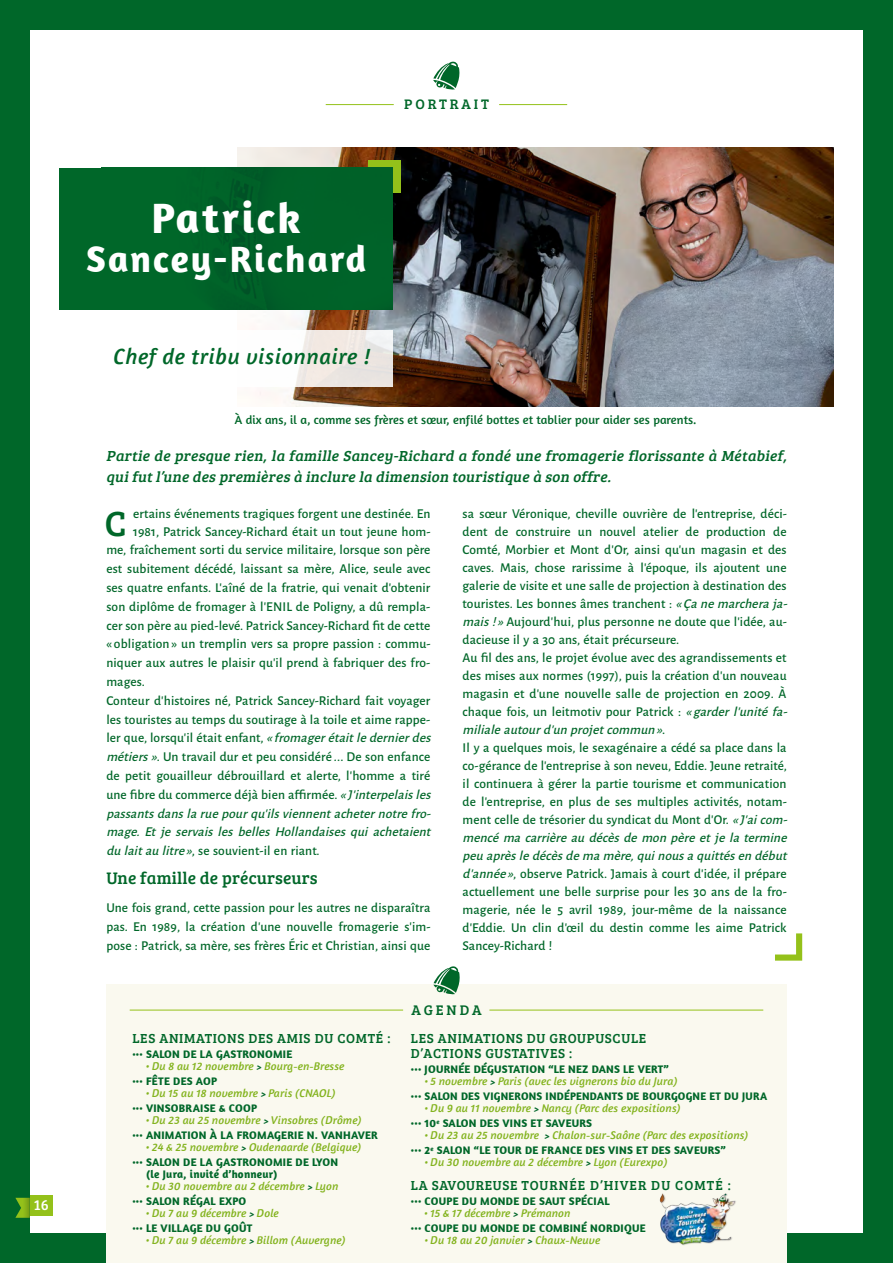
<style>
.page{position:relative;width:893px;height:1263px;background:#fff}
.page>*{position:absolute;margin:0;border:0;box-sizing:border-box;transform-origin:0 0}
.t1{font:700 43.5px "Amaranth";letter-spacing:.06em;color:#fff}
.t2{font:700 37.5px "Amaranth";letter-spacing:.055em;color:#fff}
.t3{font:36px "Bree Serif";color:#006729}
.t4{font:italic 22.5px "Amaranth";letter-spacing:.03em;color:#006729}
.t5{font:17.25px "Bree Serif";letter-spacing:.01em;color:#006729}
.t6{font:italic 15px/21.8px "Bree Serif";color:#006729}
.t7{font:14.85px "Bree Serif";color:#fff}
.t8{font:14.4px "Bree Serif";letter-spacing:.2em;color:#006729}
.t9{font:14.25px "Bree Serif";letter-spacing:.2em;color:#006729}
.t10{font:500 13.5px/18px "Alegreya Sans";letter-spacing:.01em;color:#006729}
.t11{font:13.5px "Bree Serif";letter-spacing:.05em;color:#006729}
.t12{font:13.5px "Bree Serif";letter-spacing:.075em;color:#006729}
.t13{font:12.3px "Amaranth";letter-spacing:.01em;color:#006729}
.t14{font:italic 11.4px "Amaranth";letter-spacing:.01em;color:#83b31e}
.t15{font:700 11.1px "Amaranth";letter-spacing:.02em;color:#006729}
.s1{font-style:italic}
.s2{color:#006729}
</style>
<div class="page">
<div style="left:0;top:0;width:893px;height:30px;background:#006729"></div>
<div style="left:0;top:0;width:30px;height:1263px;background:#006729"></div>
<div style="left:863px;top:0;width:30px;height:1263px;background:#006729"></div>
<div style="left:0;top:1233px;width:893px;height:30px;background:#006729"></div>
<hr style="left:499px;top:104px;width:68px;height:1px;background:#94c11a">
<hr style="left:326px;top:104px;width:68px;height:1px;background:#94c11a">
<svg style="left:433px;top:61px;width:27px;height:29px"></svg>
<div style="left:30px;top:1195px;width:23px;height:20px;background:#94c11a"></div>
<svg style="left:15px;top:1198px;width:15px;height:20px"></svg>
<svg style="left:775px;top:933px;width:27px;height:28px"></svg>
<img style="left:237px;top:148px;width:596px;height:259px">
<div style="left:369px;top:160px;width:32px;height:32px;background:#94c11a"></div>
<div style="left:60px;top:168px;width:333px;height:142px;background:#006729"></div>
<img style="left:209px;top:168px;width:184px;height:142px">
<svg style="left:237px;top:330px;width:156px;height:56px"></svg>
<div style="left:106px;top:984px;width:681px;height:279px;background:#faf9ef"></div>
<svg style="left:433px;top:966px;width:27px;height:28px"></svg>
<hr style="left:130px;top:1010px;width:273px;height:1px;background:#94c11a">
<hr style="left:489px;top:1010px;width:274px;height:1px;background:#94c11a">
<img style="left:659px;top:1193px;width:77px;height:52px">
<p class="t7" style="left:34px;top:1194px;width:16px">16</p>
<p class="t9" style="left:404px;top:94px;width:86px">PORTRAIT</p>
<p class="t1" style="left:152px;top:190px;width:151px">Patrick</p>
<p class="t2" style="left:86px;top:235px;width:281px">Sancey-Richard</p>
<p class="t4" style="left:114px;top:344px;width:259px">Chef de tribu visionnaire !</p>
<p class="t13" style="left:235px;top:413px;width:463px">À dix ans, il a, comme ses frères et sœur, enfilé bottes et tablier pour aider ses parents.</p>
<p class="t6" style="left:106px;top:444px;width:685px">Partie de presque rien,la famille Sancey-Richard a fondé une fromagerie florissante à Métabief, quifutl’une des premières à inclure la dimension touristique à son offre.</p>
<p class="t3" style="left:105px;top:497px;width:23px">C</p>
<p class="t10" style="left:133px;top:503px;width:299px">ertains événements tragiques forgent une destinée. En</p>
<p class="t10" style="left:133px;top:521px;width:299px">1981, Patrick Sancey-Richard était un tout jeune hom-</p>
<p class="t10" style="left:106px;top:540px;width:326px">me, fraîchement sorti du service militaire, lorsque son père</p>
<p class="t10" style="left:106px;top:559px;width:326px">est subitement décédé, laissant sa mère, Alice, seule avec</p>
<p class="t10" style="left:106px;top:578px;width:326px">ses quatre enfants. L’aîné de la fratrie, qui venait d’obtenir</p>
<p class="t10" style="left:106px;top:597px;width:326px">son diplôme de fromager à l’ENIL de Poligny, a dû rempla-</p>
<p class="t10" style="left:106px;top:615px;width:326px">cer son père au pied-levé. Patrick Sancey-Richard fit de cette</p>
<p class="t10" style="left:106px;top:634px;width:326px">« obligation » un tremplin vers sa propre passion : commu-</p>
<p class="t10" style="left:106px;top:653px;width:326px">niquer aux autres le plaisir qu’il prend à fabriquer des fro-</p>
<p class="t10" style="left:106px;top:672px;width:40px">mages.</p>
<p class="t10" style="left:106px;top:690px;width:329px;line-height:18.8px">Conteur d’histoires né, Patrick Sancey-Richard fait voyager les touristes au temps du soutirage à la toile et aime rappe&shy;ler que, lorsqu’il était enfant, <span class="s1">«fromagerétaitledernierdes métiers»</span>. Un travail dur et peu considéré ... De son enfance de petit gouailleur débrouillard et alerte, l’homme a tiré une fibre du commerce déjà bien affirmée. <span class="s1">«J’interpelaisles passantsdanslaruepourqu’ilsviennentacheternotrefro&shy;mage. Et je servais les belles Hollandaises qui achetaient du laitau litre»</span>, se souvient-il en riant.</p>
<p class="t5" style="left:106px;top:866px;width:213px">Une famille de précurseurs</p>
<p class="t10" style="left:106px;top:898px;width:326px;line-height:18.8px;text-align:justify">Une fois grand, cette passion pour les autres ne disparaîtra pas. En 1989, la création d’une nouvelle fromagerie s’im&shy;pose : Patrick, sa mère, ses frères Éric et Christian, ainsi que</p>
<p class="t10" style="left:463px;top:504px;width:329px">sa sœur Véronique, cheville ouvrière de l’entreprise, déci&shy;dent de construire un nouvel atelier de production de Comté, Morbier et Mont d’Or, ainsi qu’un magasin et des caves. Mais, chose rarissime à l’époque, ils ajoutent une galerie de visite et une salle de projection à destination des touristes. Les bonnes âmes tranchent : <span class="s1">«Çanemarcheraja&shy;mais!»</span>Aujourd’hui, plus personne ne doute que l’idée, au&shy;dacieuse il y a 30 ans, était précurseure.</p>
<p class="t10" style="left:463px;top:647px;width:329px">Au fil des ans, le projet évolue avec des agrandissements et des mises aux normes (1997), puis la création d’un nouveau magasin et d’une nouvelle salle de projection en 2009. À chaque fois, un leitmotiv pour Patrick : <span class="s1">«garder l’unité fa&shy;miliale autour d’un projet commun »</span>.</p>
<p class="t10" style="left:463px;top:737px;width:329px">Il y a quelques mois, le sexagénaire a cédé sa place dans la co-gérance de l’entreprise à son neveu, Eddie. Jeune retraité, il continuera à gérer la partie tourisme et communication de l’entreprise, en plus de ses multiples activités, notam&shy;ment celle de trésorier du syndicat du Mont d’Or. <span class="s1">«J’aicom&shy;mencé ma carrière au décès de mon père et je la termine peu aprèsledécèsdemamère,quinousaquittésen début d’année»</span>, observe Patrick. Jamais à court d’idée, il prépare actuellement une belle surprise pour les 30 ans de la fro&shy;magerie, née le 5 avril 1989, jour-même de la naissance d’Eddie. Un clin d’œil du destin comme les aime Patrick Sancey-Richard !</p>
<p class="t11" style="left:132px;top:1029px;width:260px">LES ANIMATIONS DES AMIS DU COMTÉ :</p>
<p class="t15" style="left:132px;top:1047px;width:161px">••• SALON DE LA GASTRONOMIE</p>
<p class="t14" style="left:146px;top:1060px;width:200px">• Du 8 au 12 novembre <span class="s2">&gt;</span> Bourg-en-Bresse</p>
<p class="t15" style="left:132px;top:1074px;width:86px">••• FÊTE DES AOP</p>
<p class="t14" style="left:146px;top:1087px;width:191px">• Du 15 au 18 novembre <span class="s2">&gt;</span> Paris (CNAOL)</p>
<p class="t15" style="left:132px;top:1101px;width:126px">••• VINSOBRAISE &amp; COOP</p>
<p class="t14" style="left:146px;top:1114px;width:217px">• Du 23 au 25 novembre <span class="s2">&gt;</span> Vinsobres (Drôme)</p>
<p class="t15" style="left:132px;top:1128px;width:247px">••• ANIMATION À LA FROMAGERIE N. VANHAVER</p>
<p class="t14" style="left:146px;top:1141px;width:217px">• 24 &amp; 25 novembre <span class="s2">&gt;</span> Oudenaarde (Belgique)</p>
<p class="t15" style="left:132px;top:1155px;width:207px">••• SALON DE LA GASTRONOMIE DE LYON</p>
<p class="t15" style="left:146px;top:1167px;width:133px">(le Jura, invité d’honneur)</p>
<p class="t14" style="left:146px;top:1180px;width:194px">• Du 30 novembre au 2 décembre <span class="s2">&gt;</span> Lyon</p>
<p class="t15" style="left:132px;top:1194px;width:115px">••• SALON RÉGAL EXPO</p>
<p class="t14" style="left:146px;top:1207px;width:134px">• Du 7 au 9 décembre <span class="s2">&gt;</span> Dole</p>
<p class="t15" style="left:132px;top:1221px;width:122px">••• LE VILLAGE DU GOÛT</p>
<p class="t14" style="left:146px;top:1234px;width:201px">• Du 7 au 9 décembre <span class="s2">&gt;</span> Billom (Auvergne)</p>
<p class="t8" style="left:411px;top:999px;width:72px">AGENDA</p>
<p class="t11" style="left:411px;top:1029px;width:237px">LES ANIMATIONS DU GROUPUSCULE</p>
<p class="t11" style="left:411px;top:1044px;width:163px">D’ACTIONS GUSTATIVES :</p>
<p class="t15" style="left:411px;top:1062px;width:259px">••• JOURNÉE DÉGUSTATION “LE NEZ DANS LE VERT”</p>
<p class="t14" style="left:425px;top:1075px;width:254px">• 5 novembre <span class="s2">&gt;</span> Paris (avec les vignerons bio du Jura)</p>
<p class="t15" style="left:411px;top:1089px;width:358px">••• SALON DES VIGNERONS INDÉPENDANTS DE BOURGOGNE ET DU JURA</p>
<p class="t14" style="left:425px;top:1102px;width:257px">• Du 9 au 11 novembre <span class="s2">&gt;</span> Nancy (Parc des expositions)</p>
<p class="t15" style="left:411px;top:1116px;width:183px">••• 10<sup>e</sup> SALON DES VINS ET SAVEURS</p>
<p class="t14" style="left:425px;top:1129px;width:325px">• Du 23 au 25 novembre <span class="s2">&gt;</span> Chalon-sur-Saône (Parc des expositions)</p>
<p class="t15" style="left:411px;top:1143px;width:316px">••• 2<sup>e</sup> SALON “LE TOUR DE FRANCE DES VINS ET DES SAVEURS”</p>
<p class="t14" style="left:425px;top:1156px;width:244px">• Du 30 novembre au 2 décembre <span class="s2">&gt;</span> Lyon (Eurexpo)</p>
<p class="t12" style="left:411px;top:1176px;width:322px">LA SAVOUREUSE TOURNÉE D’HIVER DU COMTÉ :</p>
<p class="t15" style="left:411px;top:1194px;width:200px">••• COUPE DU MONDE DE SAUT SPÉCIAL</p>
<p class="t14" style="left:425px;top:1207px;width:147px">• 15 &amp; 17 décembre <span class="s2">&gt;</span> Prémanon</p>
<p class="t15" style="left:411px;top:1221px;width:236px">••• COUPE DU MONDE DE COMBINÉ NORDIQUE</p>
<p class="t14" style="left:425px;top:1234px;width:177px">• Du 18 au 20 janvier <span class="s2">&gt;</span> Chaux-Neuve</p>
</div>
